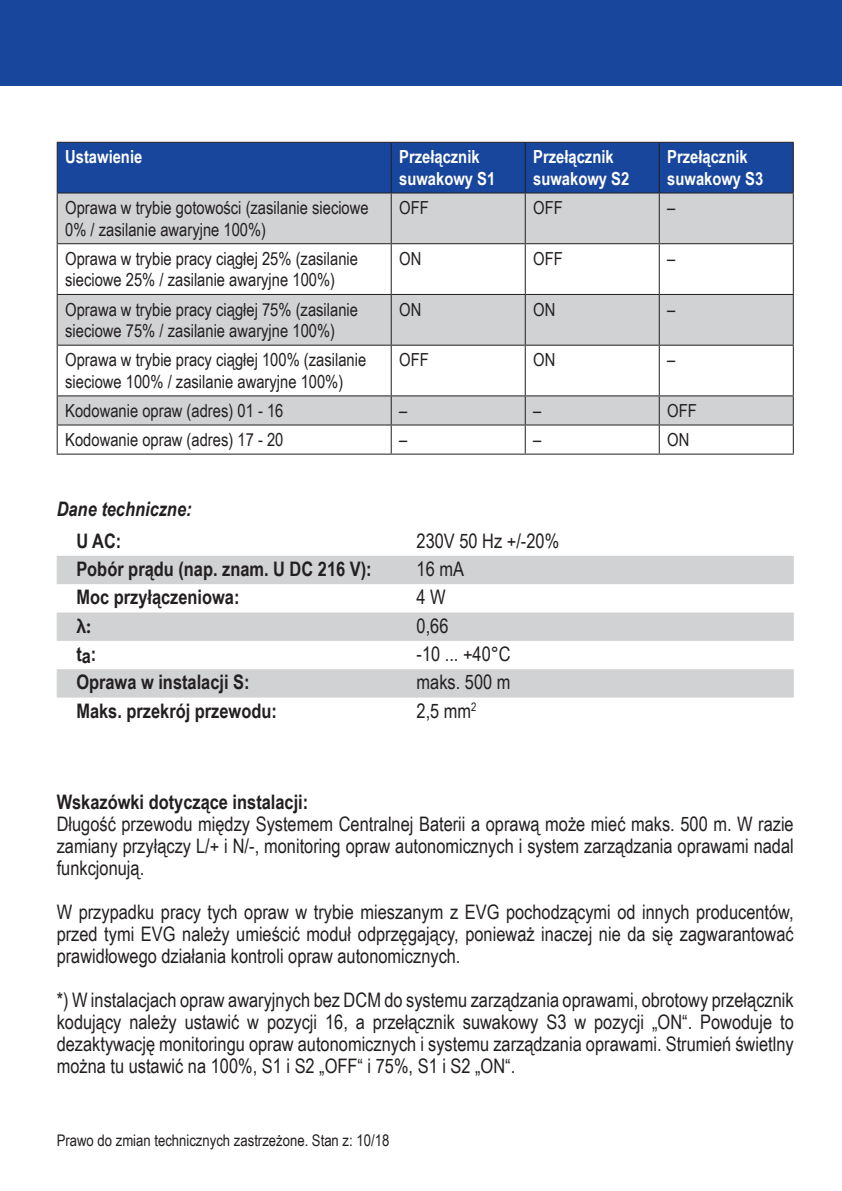
<style>
.page{position:relative;width:842px;height:1191px;background:#fff}
.page>*{position:absolute;margin:0;border:0;box-sizing:border-box;transform-origin:0 0}
.t1{font:20px/22px "Arial Narrow";color:#231f20;text-align:justify}
.t2{font:700 20px "Arial Narrow";color:#231f20}
.t3{font:italic 700 20px "Arial Narrow";color:#231f20}
.t4{font:600 20px "Myriad Pro";color:#231f20}
.t5{font:18px/21.6px "Arial Narrow";color:#231f20}
.t6{font:700 18px/21.6px "Arial Narrow";color:#fff}
.t7{font:16px "Arial Narrow";color:#231f20}
</style>
<div class="page">
<svg style="left:57px;top:697px;width:737px;height:1px"></svg>
<svg style="left:57px;top:556px;width:737px;height:141px;fill:#d1d2d4"></svg>
<div style="left:58px;top:143px;width:735px;height:49px;background:#18469d"></div>
<svg style="left:58px;top:193px;width:735px;height:231px;fill:#d1d2d4"></svg>
<hr style="left:57px;top:142px;width:334px;height:1px;background:#231f20">
<hr style="left:57px;top:143px;width:1px;height:49px;background:#231f20">
<hr style="left:391px;top:142px;width:134px;height:1px;background:#231f20">
<hr style="left:391px;top:143px;width:1px;height:49px;background:#231f20">
<hr style="left:525px;top:142px;width:134px;height:1px;background:#231f20">
<hr style="left:525px;top:143px;width:1px;height:49px;background:#231f20">
<hr style="left:659px;top:142px;width:135px;height:1px;background:#231f20">
<hr style="left:659px;top:143px;width:1px;height:49px;background:#231f20">
<hr style="left:793px;top:143px;width:1px;height:49px;background:#231f20">
<hr style="left:57px;top:192px;width:334px;height:1px;background:#231f20">
<hr style="left:57px;top:193px;width:1px;height:50px;background:#231f20">
<hr style="left:391px;top:192px;width:134px;height:1px;background:#231f20">
<hr style="left:391px;top:193px;width:1px;height:50px;background:#231f20">
<hr style="left:525px;top:192px;width:134px;height:1px;background:#231f20">
<hr style="left:525px;top:193px;width:1px;height:50px;background:#231f20">
<hr style="left:659px;top:192px;width:135px;height:1px;background:#231f20">
<hr style="left:659px;top:193px;width:1px;height:50px;background:#231f20">
<hr style="left:793px;top:193px;width:1px;height:50px;background:#231f20">
<hr style="left:57px;top:243px;width:334px;height:1px;background:#231f20">
<hr style="left:57px;top:244px;width:1px;height:50px;background:#231f20">
<hr style="left:391px;top:243px;width:134px;height:1px;background:#231f20">
<hr style="left:391px;top:244px;width:1px;height:50px;background:#231f20">
<hr style="left:525px;top:243px;width:134px;height:1px;background:#231f20">
<hr style="left:525px;top:244px;width:1px;height:50px;background:#231f20">
<hr style="left:659px;top:243px;width:135px;height:1px;background:#231f20">
<hr style="left:659px;top:244px;width:1px;height:50px;background:#231f20">
<hr style="left:793px;top:244px;width:1px;height:50px;background:#231f20">
<hr style="left:57px;top:294px;width:334px;height:1px;background:#231f20">
<hr style="left:57px;top:295px;width:1px;height:50px;background:#231f20">
<hr style="left:391px;top:294px;width:134px;height:1px;background:#231f20">
<hr style="left:391px;top:295px;width:1px;height:50px;background:#231f20">
<hr style="left:525px;top:294px;width:134px;height:1px;background:#231f20">
<hr style="left:525px;top:295px;width:1px;height:50px;background:#231f20">
<hr style="left:659px;top:294px;width:135px;height:1px;background:#231f20">
<hr style="left:659px;top:295px;width:1px;height:50px;background:#231f20">
<hr style="left:793px;top:295px;width:1px;height:50px;background:#231f20">
<hr style="left:57px;top:345px;width:334px;height:1px;background:#231f20">
<hr style="left:57px;top:346px;width:1px;height:49px;background:#231f20">
<hr style="left:391px;top:345px;width:134px;height:1px;background:#231f20">
<hr style="left:391px;top:346px;width:1px;height:49px;background:#231f20">
<hr style="left:525px;top:345px;width:134px;height:1px;background:#231f20">
<hr style="left:525px;top:346px;width:1px;height:49px;background:#231f20">
<hr style="left:659px;top:345px;width:135px;height:1px;background:#231f20">
<hr style="left:659px;top:346px;width:1px;height:49px;background:#231f20">
<hr style="left:793px;top:346px;width:1px;height:49px;background:#231f20">
<hr style="left:57px;top:395px;width:334px;height:1px;background:#231f20">
<hr style="left:391px;top:395px;width:134px;height:1px;background:#231f20">
<hr style="left:525px;top:395px;width:134px;height:1px;background:#231f20">
<hr style="left:659px;top:395px;width:135px;height:1px;background:#231f20">
<hr style="left:57px;top:424px;width:334px;height:1px;background:#231f20">
<svg style="left:57px;top:396px;width:1px;height:57px"></svg>
<hr style="left:391px;top:424px;width:134px;height:1px;background:#231f20">
<svg style="left:391px;top:396px;width:1px;height:57px"></svg>
<hr style="left:525px;top:424px;width:134px;height:1px;background:#231f20">
<svg style="left:525px;top:396px;width:1px;height:57px"></svg>
<hr style="left:659px;top:424px;width:135px;height:1px;background:#231f20">
<svg style="left:659px;top:396px;width:1px;height:57px"></svg>
<svg style="left:793px;top:396px;width:1px;height:57px"></svg>
<hr style="left:57px;top:453px;width:334px;height:1px;background:#231f20">
<hr style="left:391px;top:453px;width:134px;height:1px;background:#231f20">
<hr style="left:525px;top:453px;width:134px;height:1px;background:#231f20">
<hr style="left:659px;top:453px;width:135px;height:1px;background:#231f20">
<div style="left:0;top:0;width:842px;height:85px;background:#18469d"></div>
<p class="t6" style="left:65px;top:145px;width:79px">Ustawienie</p>
<p class="t6" style="left:399px;top:145px;width:97px">Przełącznik suwakowy S1</p>
<p class="t6" style="left:533px;top:145px;width:97px">Przełącznik suwakowy S2</p>
<p class="t6" style="left:667px;top:145px;width:97px">Przełącznik suwakowy S3</p>
<p class="t5" style="left:65px;top:196px;width:305px">Oprawa w trybie gotowości (zasilanie sieciowe<br>0% / zasilanie awaryjne 100%)</p>
<p class="t5" style="left:399px;top:196px;width:31px">OFF</p>
<p class="t5" style="left:533px;top:196px;width:31px">OFF</p>
<p class="t5" style="left:667px;top:196px;width:10px">–</p>
<p class="t5" style="left:65px;top:247px;width:294px">Oprawa w trybie pracy ciągłej 25% (zasilanie sieciowe 25% / zasilanie awaryjne 100%)</p>
<p class="t5" style="left:399px;top:247px;width:24px">ON</p>
<p class="t5" style="left:533px;top:247px;width:31px">OFF</p>
<p class="t5" style="left:667px;top:247px;width:10px">–</p>
<p class="t5" style="left:65px;top:298px;width:294px">Oprawa w trybie pracy ciągłej 75% (zasilanie sieciowe 75% / zasilanie awaryjne 100%)</p>
<p class="t5" style="left:399px;top:298px;width:24px">ON</p>
<p class="t5" style="left:533px;top:298px;width:24px">ON</p>
<p class="t5" style="left:667px;top:298px;width:10px">–</p>
<p class="t5" style="left:65px;top:348px;width:303px">Oprawa w trybie pracy ciągłej 100% (zasilanie sieciowe 100% / zasilanie awaryjne 100%)</p>
<p class="t5" style="left:399px;top:348px;width:31px">OFF</p>
<p class="t5" style="left:533px;top:348px;width:24px">ON</p>
<p class="t5" style="left:667px;top:348px;width:10px">–</p>
<p class="t5" style="left:65px;top:399px;width:220px">Kodowanie opraw (adres) 01 - 16</p>
<p class="t5" style="left:399px;top:399px;width:10px">–</p>
<p class="t5" style="left:533px;top:399px;width:10px">–</p>
<p class="t5" style="left:667px;top:399px;width:31px">OFF</p>
<p class="t5" style="left:65px;top:428px;width:220px">Kodowanie opraw (adres) 17 - 20</p>
<p class="t5" style="left:399px;top:428px;width:10px">–</p>
<p class="t5" style="left:533px;top:428px;width:10px">–</p>
<p class="t5" style="left:667px;top:428px;width:24px">ON</p>
<p class="t3" style="left:57px;top:494px;width:136px">Dane techniczne:</p>
<p class="t2" style="left:76px;top:525px;width:46px">U AC:</p>
<p class="t1" style="left:417px;top:529px;width:144px">230V 50 Hz +/-20%</p>
<p class="t2" style="left:76px;top:554px;width:297px">Pobór prądu (nap. znam. U DC 216 V):</p>
<p class="t1" style="left:417px;top:557px;width:49px">16 mA</p>
<p class="t2" style="left:76px;top:582px;width:165px">Moc przyłączeniowa:</p>
<p class="t1" style="left:417px;top:585px;width:31px">4 W</p>
<p class="t4" style="left:76px;top:613px;width:16px">λ:</p>
<p class="t1" style="left:417px;top:614px;width:33px">0,66</p>
<p class="t2" style="left:76px;top:639px;width:22px">ta:</p>
<p class="t1" style="left:417px;top:642px;width:96px">-10 ... +40°C</p>
<p class="t2" style="left:76px;top:667px;width:175px">Oprawa w instalacji S:</p>
<p class="t1" style="left:417px;top:670px;width:95px">maks. 500 m</p>
<p class="t2" style="left:76px;top:695px;width:202px">Maks. przekrój przewodu:</p>
<p class="t1" style="left:417px;top:699px;width:62px">2,5 mm<sup>2</sup></p>
<p class="t2" style="left:57px;top:786px;width:253px">Wskazówki dotyczące instalacji:</p>
<p class="t1" style="left:57px;top:811px;width:739px">Długość przewodu między Systemem Centralnej Baterii a oprawą może mieć maks. 500 m. W razie zamiany przyłączy L/+ i N/-, monitoring opraw autonomicznych i system zarządzania oprawami nadal funkcjonują.</p>
<p class="t1" style="left:57px;top:899px;width:738px">W przypadku pracy tych opraw w trybie mieszanym z EVG pochodzącymi od innych producentów, przed tymi EVG należy umieścić moduł odprzęgający, ponieważ inaczej nie da się zagwarantować prawidłowego działania kontroli opraw autonomicznych.</p>
<p class="t1" style="left:57px;top:987px;width:739px">*) W instalacjach opraw awaryjnych bez DCM do systemu zarządzania oprawami, obrotowy przełącznik kodujący należy ustawić w pozycji 16, a przełącznik suwakowy S3 w pozycji „ON“. Powoduje to dezaktywację monitoringu opraw autonomicznych i systemu zarządzania oprawami. Strumień świetlny można tu ustawić na 100%, S1 i S2 „OFF“ i 75%, S1 i S2 „ON“.</p>
<p class="t7" style="left:57px;top:1128px;width:334px">Prawo do zmian technicznych zastrzeżone. Stan z: 10/18</p>
</div>
